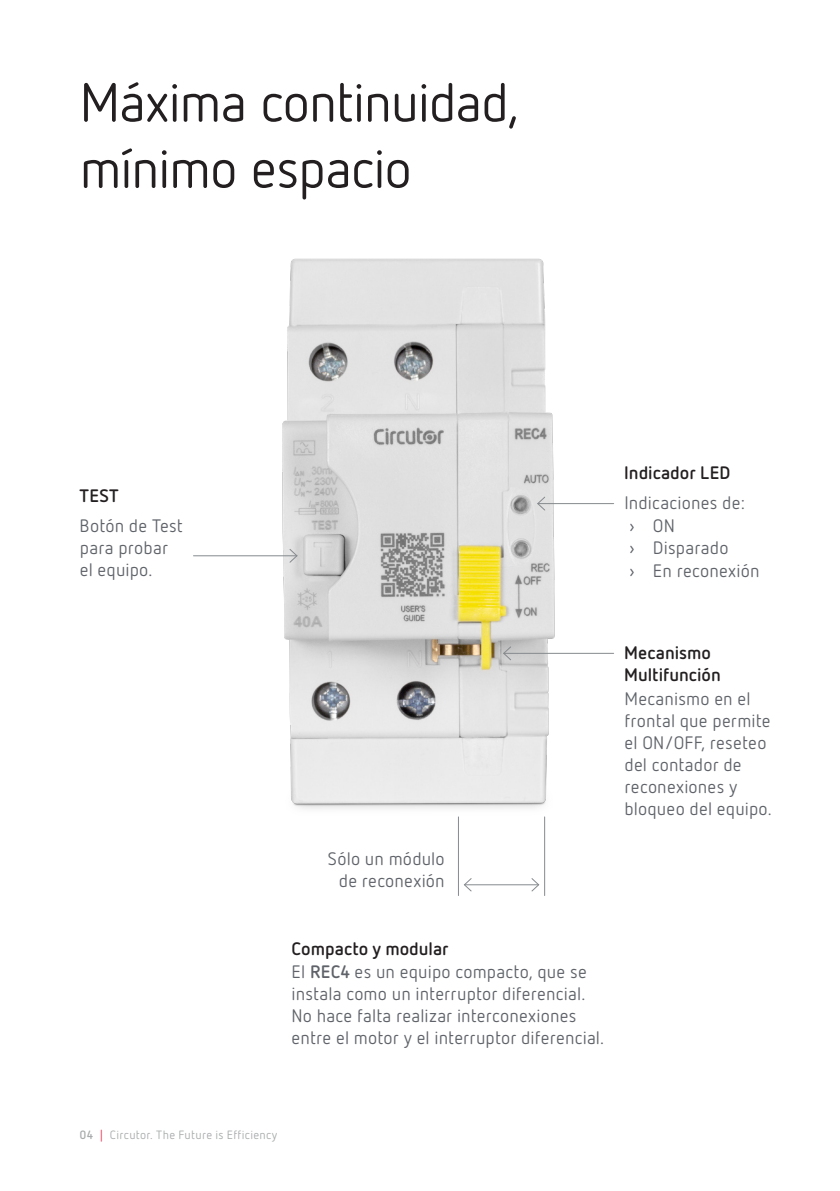
<style>
.page{position:relative;width:840px;height:1191px;background:#fff}
.page>*{position:absolute;margin:0;border:0;box-sizing:border-box;transform-origin:0 0}
.t1{font:54px/66.2px "Netto Pro";letter-spacing:-.02em;color:#231f20}
.t2{font:18px/22px "Netto Pro";letter-spacing:.01em;color:#5f6369}
.t3{font:700 18px/22px "Netto Pro";color:#231f20}
.t4{font:12px "Netto Pro";letter-spacing:.03em;color:#a8abac}
.s1{font-weight:700}
.s2{color:#ee2d50}
</style>
<div class="page">
<img style="left:235px;top:258px;width:379px;height:588px">
<hr style="left:457px;top:817px;width:1px;height:78px;background:#868a8e">
<hr style="left:544px;top:817px;width:1px;height:78px;background:#868a8e">
<hr style="left:464px;top:884px;width:74px;height:1px;background:#868a8e">
<svg style="left:464px;top:878px;width:8px;height:14px"></svg>
<svg style="left:530px;top:878px;width:10px;height:14px"></svg>
<hr style="left:537px;top:503px;width:76px;height:1px;background:#868a8e">
<svg style="left:536px;top:496px;width:10px;height:15px"></svg>
<hr style="left:503px;top:653px;width:110px;height:1px;background:#868a8e">
<svg style="left:502px;top:645px;width:10px;height:16px"></svg>
<hr style="left:193px;top:555px;width:104px;height:1px;background:#868a8e">
<svg style="left:288px;top:548px;width:10px;height:15px"></svg>
<h3 class="t1" style="left:79px;top:67px;width:441px">Máxima continuidad, mínimo espacio</h3>
<h5 class="t3" style="left:79px;top:483px;width:41px">TEST</h5>
<p class="t2" style="left:80px;top:513px;width:104px">Botón de Test para probar el equipo.</p>
<h5 class="t3" style="left:624px;top:461px;width:107px">Indicador LED</h5>
<p class="t2" style="left:624px;top:491px;width:122px">Indicaciones de:</p>
<p class="t2" style="left:628px;top:513px;width:47px">› ON</p>
<p class="t2" style="left:628px;top:536px;width:101px">› Disparado</p>
<p class="t2" style="left:628px;top:559px;width:132px">› En reconexión</p>
<p class="t2" style="left:328px;top:846px;width:118px;text-align:right">Sólo un módulo de reconexión</p>
<h5 class="t3" style="left:291px;top:937px;width:158px">Compacto y modular</h5>
<p class="t2" style="left:291px;top:959px;width:314px">El <span class="s1">REC4</span> es un equipo compacto, que se instala como un interruptor diferencial.<br>No hace falta realizar interconexiones entre el motor y el interruptor diferencial.</p>
<h5 class="t3" style="left:624px;top:641px;width:98px">Mecanismo<br>Multifunción</h5>
<p class="t2" style="left:624px;top:687px;width:149px">Mecanismo en el frontal que permite el ON/OFF, reseteo del contador de reconexiones y bloqueo del equipo.</p>
<p class="t4" style="left:79px;top:1127px;width:199px"><span class="s1">04</span> <span class="s2">|</span> Circutor. The Future is Efficiency</p>
</div>
